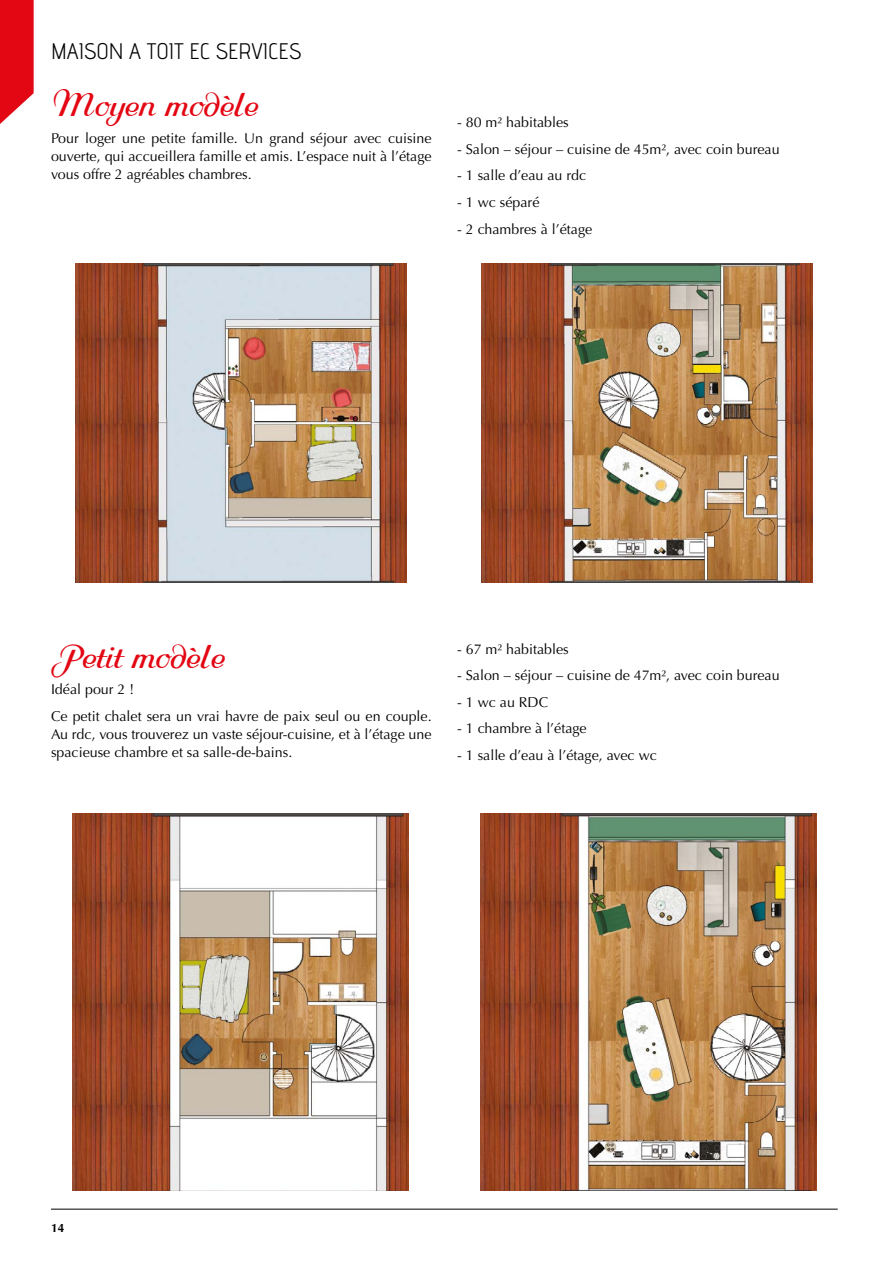
<style>
.page{position:relative;width:893px;height:1263px;background:#fff}
.page>*{position:absolute;margin:0;border:0;box-sizing:border-box;transform-origin:0 0}
.t1{font:36px "Rundkursiv";color:#e30613}
.t2{font:22.5px "advent";color:#000}
.t3{font:14.25px/18px "Optima";color:#000}
.t4{font:700 12px "Optima";color:#000}
</style>
<div class="page">
<hr style="left:51px;top:1209px;width:787px;height:1px;background:#000">
<svg style="left:0;top:0;width:34px;height:124px;background:#e62732"></svg>
<img style="left:76px;top:264px;width:331px;height:318px">
<img style="left:73px;top:813px;width:335px;height:378px">
<img style="left:481px;top:813px;width:335px;height:378px">
<img style="left:482px;top:264px;width:331px;height:318px">
<h2 class="t2" style="left:51px;top:37px;width:252px">MAISON A TOIT EC SERVICES</h2>
<h1 class="t1" style="left:51px;top:86px;width:207px">Moyen modèle</h1>
<p class="t3" style="left:51px;top:129px;width:382px;text-align:justify">Pour loger une petite famille. Un grand séjour avec cuisine ouverte, qui accueillera famille et amis. L’espace nuit à l’étage vous offre 2 agréables chambres.</p>
<p class="t3" style="left:457px;top:114px;width:113px">- 80 m² habitables</p>
<p class="t3" style="left:457px;top:140px;width:324px">- Salon – séjour – cuisine de 45m², avec coin bureau</p>
<p class="t3" style="left:457px;top:167px;width:131px">- 1 salle d’eau au rdc</p>
<p class="t3" style="left:457px;top:193px;width:84px">- 1 wc séparé</p>
<p class="t3" style="left:457px;top:220px;width:137px">- 2 chambres à l’étage</p>
<h1 class="t1" style="left:51px;top:637px;width:173px">Petit modèle</h1>
<p class="t3" style="left:51px;top:676px;width:382px;line-height:26.5px">Idéal pour 2 !<br>Ce petit chalet sera un vrai havre de paix seul ou en couple.</p>
<p class="t3" style="left:51px;top:725px;width:382px">Au rdc, vous trouverez un vaste séjour-cuisine, et à l’étage une spacieuse chambre et sa salle-de-bains.</p>
<p class="t3" style="left:457px;top:640px;width:113px">- 67 m² habitables</p>
<p class="t3" style="left:457px;top:667px;width:324px">- Salon – séjour – cuisine de 47m², avec coin bureau</p>
<p class="t3" style="left:457px;top:693px;width:93px">- 1 wc au RDC</p>
<p class="t3" style="left:457px;top:720px;width:131px">- 1 chambre à l’étage</p>
<p class="t3" style="left:457px;top:746px;width:201px">- 1 salle d’eau à l’étage, avec wc</p>
<p class="t4" style="left:51px;top:1221px;width:15px">14</p>
</div>
